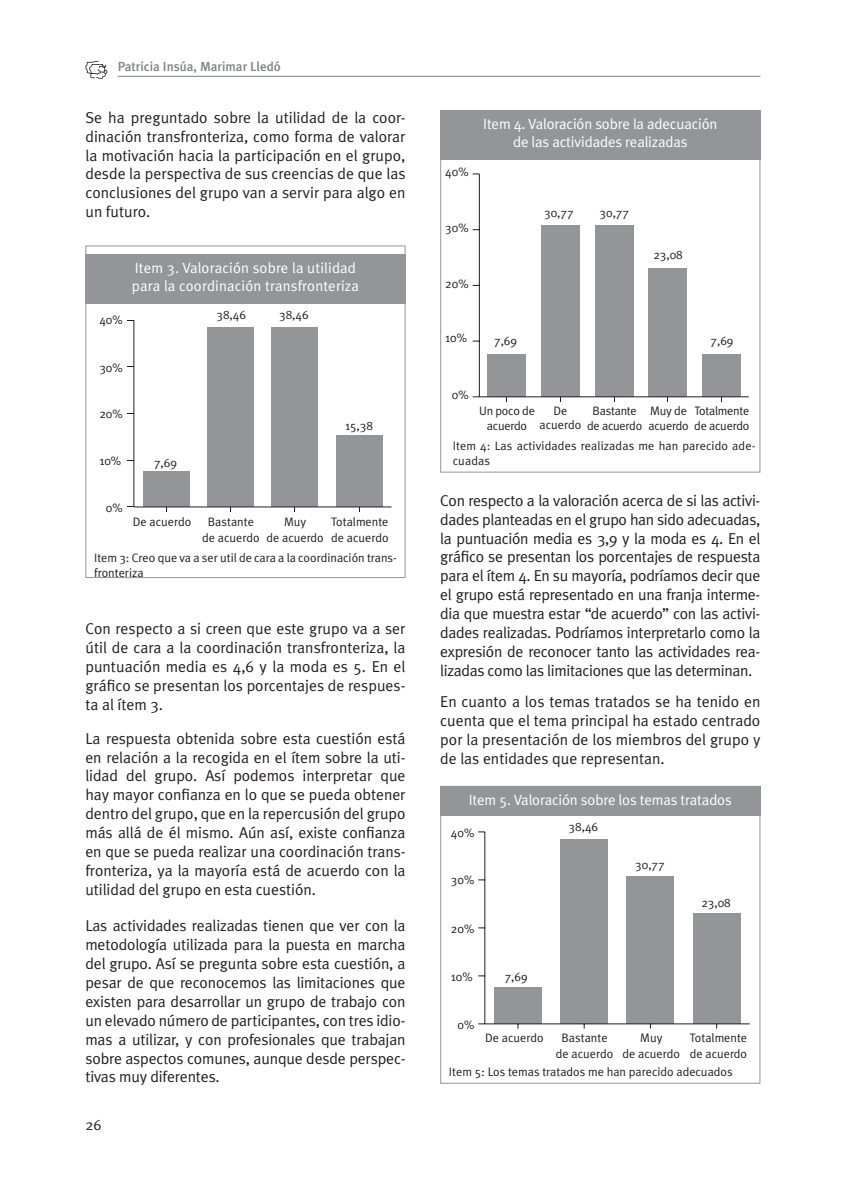
<style>
.page{position:relative;width:844px;height:1192px;background:#fff}
.page>*{position:absolute;margin:0;border:0;box-sizing:border-box;transform-origin:0 0}
.t1{font:15.75px/18.9px "Meta Plus Normal";letter-spacing:-.005em;color:#231f20;text-align:justify}
.t2{font:14.88px/17.8px "Meta Plus Normal";letter-spacing:-.01em;color:#fff;text-align:center}
.t3{font:14.88px/17.8px "Meta Plus Normal";letter-spacing:.01em;color:#fff}
.t4{font:14.88px "Meta Plus Normal";color:#231f20}
.t5{font:500 13.12px "Meta Plus";color:#808285}
.t6{font:12.25px/15.8px "Meta Plus Normal";color:#231f20;text-align:center}
.t7{font:12.25px/15.8px "Meta Plus Normal";letter-spacing:-.02em;color:#231f20;text-align:center}
</style>
<div class="page">
<hr style="left:118px;top:76px;width:642px;height:1px;background:#808285">
<svg style="left:85px;top:61px;width:22px;height:18px"></svg>
<div style="left:85px;top:245px;width:320px;height:333px;border:1px solid #939598"></div>
<div style="left:85px;top:254px;width:320px;height:50px;background:#939598"></div>
<hr style="left:133px;top:320px;width:1px;height:187px;background:#231f20">
<div style="left:143px;top:471px;width:46px;height:36px;background:#939598"></div>
<div style="left:207px;top:327px;width:47px;height:180px;background:#939598"></div>
<div style="left:272px;top:327px;width:46px;height:180px;background:#939598"></div>
<div style="left:336px;top:435px;width:46px;height:72px;background:#939598"></div>
<hr style="left:134px;top:506px;width:257px;height:1px;background:#231f20">
<div style="left:440px;top:110px;width:320px;height:50px;background:#939598"></div>
<hr style="left:479px;top:174px;width:1px;height:223px;background:#231f20">
<div style="left:487px;top:354px;width:38px;height:43px;background:#939598"></div>
<div style="left:541px;top:225px;width:38px;height:172px;background:#939598"></div>
<div style="left:594px;top:225px;width:39px;height:172px;background:#939598"></div>
<div style="left:648px;top:268px;width:39px;height:129px;background:#939598"></div>
<div style="left:702px;top:354px;width:39px;height:43px;background:#939598"></div>
<hr style="left:479px;top:396px;width:269px;height:1px;background:#231f20">
<div style="left:440px;top:785px;width:320px;height:30px;background:#939598"></div>
<hr style="left:484px;top:831px;width:1px;height:192px;background:#231f20">
<div style="left:494px;top:986px;width:48px;height:37px;background:#939598"></div>
<div style="left:560px;top:839px;width:48px;height:184px;background:#939598"></div>
<div style="left:626px;top:876px;width:48px;height:147px;background:#939598"></div>
<div style="left:692px;top:913px;width:48px;height:110px;background:#939598"></div>
<hr style="left:485px;top:1023px;width:264px;height:1px;background:#231f20">
<div style="left:440px;top:110px;width:320px;height:362px;border:1px solid #939598"></div>
<div style="left:440px;top:785px;width:320px;height:298px;border:1px solid #939598"></div>
<p class="t5" style="left:118px;top:59px;width:165px">Patricia Insúa, Marimar Lledó</p>
<p class="t1" style="left:85px;top:108px;width:321px">Se ha preguntado sobre la utilidad de la coor&shy;dinación transfronteriza, como forma de valorar la motivación hacia la participación en el grupo, desde la perspectiva de sus creencias de que las conclusiones del grupo van a servir para algo en un futuro.</p>
<p class="t6" style="left:99px;top:312px;width:25px">40%</p>
<p class="t3" style="left:132px;top:259px;width:229px">Item 3. Valoración sobre la utilidad para la coordinación transfronteriza</p>
<p class="t6" style="left:216px;top:307px;width:31px">38,46</p>
<p class="t6" style="left:279px;top:307px;width:31px">38,46</p>
<p class="t6" style="left:99px;top:359px;width:25px">30%</p>
<p class="t6" style="left:99px;top:405px;width:25px">20%</p>
<p class="t6" style="left:99px;top:453px;width:23px">10%</p>
<p class="t6" style="left:154px;top:455px;width:24px">7,69</p>
<p class="t6" style="left:345px;top:417px;width:29px">15,38</p>
<p class="t6" style="left:106px;top:499px;width:18px">0%</p>
<p class="t6" style="left:133px;top:513px;width:60px">De acuerdo</p>
<p class="t6" style="left:202px;top:513px;width:59px">Bastante de acuerdo</p>
<p class="t6" style="left:266px;top:513px;width:59px">Muy<br>de acuerdo</p>
<p class="t6" style="left:331px;top:513px;width:59px;text-align:left">Totalmente de acuerdo</p>
<p class="t6" style="left:94px;top:550px;width:304px;line-height:14.7px;text-align:left">Item 3: Creo que va a ser util de cara a la coordinación trans&shy;fronteriza</p>
<p class="t1" style="left:85px;top:619px;width:321px">Con respecto a si creen que este grupo va a ser útil de cara a la coordinación transfronteriza, la puntuación media es 4,6 y la moda es 5. En el gráfico se presentan los porcentajes de respues&shy;ta al ítem 3.</p>
<p class="t1" style="left:85px;top:728px;width:322px">La respuesta obtenida sobre esta cuestión está en relación a la recogida en el ítem sobre la uti&shy;lidad del grupo. Así podemos interpretar que hay mayor confianza en lo que se pueda obtener dentro del grupo, que en la repercusión del grupo más allá de él mismo. Aún así, existe confianza en que se pueda realizar una coordinación trans&shy;fronteriza, ya la mayoría está de acuerdo con la utilidad del grupo en esta cuestión.</p>
<p class="t1" style="left:85px;top:916px;width:322px">Las actividades realizadas tienen que ver con la metodología utilizada para la puesta en marcha del grupo. Así se pregunta sobre esta cuestión, a pesar de que reconocemos las limitaciones que existen para desarrollar un grupo de trabajo con un elevado número de participantes, con tres idio&shy;mas a utilizar, y con profesionales que trabajan sobre aspectos comunes, aunque desde perspec&shy;tivas muy diferentes.</p>
<p class="t4" style="left:85px;top:1115px;width:17px">26</p>
<p class="t6" style="left:445px;top:163px;width:25px">40%</p>
<p class="t6" style="left:445px;top:219px;width:25px">30%</p>
<p class="t6" style="left:445px;top:275px;width:25px">20%</p>
<p class="t2" style="left:483px;top:115px;width:236px">Item 4. Valoración sobre la adecuación de las actividades realizadas</p>
<p class="t6" style="left:544px;top:205px;width:31px">30,77</p>
<p class="t6" style="left:599px;top:205px;width:31px">30,77</p>
<p class="t6" style="left:653px;top:246px;width:31px">23,08</p>
<p class="t6" style="left:445px;top:330px;width:23px">10%</p>
<p class="t6" style="left:452px;top:387px;width:18px">0%</p>
<p class="t6" style="left:494px;top:332px;width:24px">7,69</p>
<p class="t6" style="left:710px;top:332px;width:24px">7,69</p>
<p class="t7" style="left:479px;top:402px;width:57px">Un poco de acuerdo</p>
<p class="t6" style="left:452px;top:438px;width:304px;line-height:14.7px;text-align:left">Item 4: Las actividades realizadas me han parecido ade&shy;cuadas</p>
<p class="t1" style="left:440px;top:490px;width:322px">Con respecto a la valoración acerca de si las activi&shy;dades planteadas en el grupo han sido adecuadas, la puntuación media es 3,9 y la moda es 4. En el gráfico se presentan los porcentajes de respuesta para el ítem 4. En su mayoría, podríamos decir que el grupo está representado en una franja interme&shy;dia que muestra estar “de acuerdo” con las activi&shy;dades realizadas. Podríamos interpretarlo como la expresión de reconocer tanto las actividades rea&shy;lizadas como las limitaciones que las determinan.</p>
<p class="t1" style="left:440px;top:692px;width:322px">En cuanto a los temas tratados se ha tenido en cuenta que el tema principal ha estado centrado por la presentación de los miembros del grupo y de las entidades que representan.</p>
<p class="t2" style="left:469px;top:790px;width:265px">Item 5. Valoración sobre los temas tratados</p>
<p class="t6" style="left:539px;top:403px;width:43px;line-height:14.7px">De acuerdo</p>
<p class="t7" style="left:587px;top:402px;width:57px">Bastante de acuerdo</p>
<p class="t7" style="left:648px;top:402px;width:102px;text-align:left">Muy de<br>acuerdo de acuerdo</p>
<p class="t7" style="left:694px;top:402px;width:57px">Totalmente</p>
<p class="t6" style="left:451px;top:824px;width:25px">40%</p>
<p class="t6" style="left:451px;top:871px;width:25px">30%</p>
<p class="t6" style="left:451px;top:920px;width:25px">20%</p>
<p class="t6" style="left:568px;top:819px;width:31px">38,46</p>
<p class="t6" style="left:635px;top:856px;width:31px">30,77</p>
<p class="t6" style="left:701px;top:895px;width:31px">23,08</p>
<p class="t6" style="left:451px;top:968px;width:23px">10%</p>
<p class="t6" style="left:504px;top:969px;width:24px">7,69</p>
<p class="t6" style="left:457px;top:1016px;width:18px">0%</p>
<p class="t6" style="left:485px;top:1030px;width:60px">De acuerdo</p>
<p class="t6" style="left:556px;top:1030px;width:59px">Bastante de acuerdo</p>
<p class="t6" style="left:622px;top:1030px;width:59px">Muy<br>de acuerdo</p>
<p class="t6" style="left:689px;top:1030px;width:59px;text-align:left">Totalmente de acuerdo</p>
<p class="t6" style="left:449px;top:1063px;width:285px">Item 5: Los temas tratados me han parecido adecuados</p>
</div>
